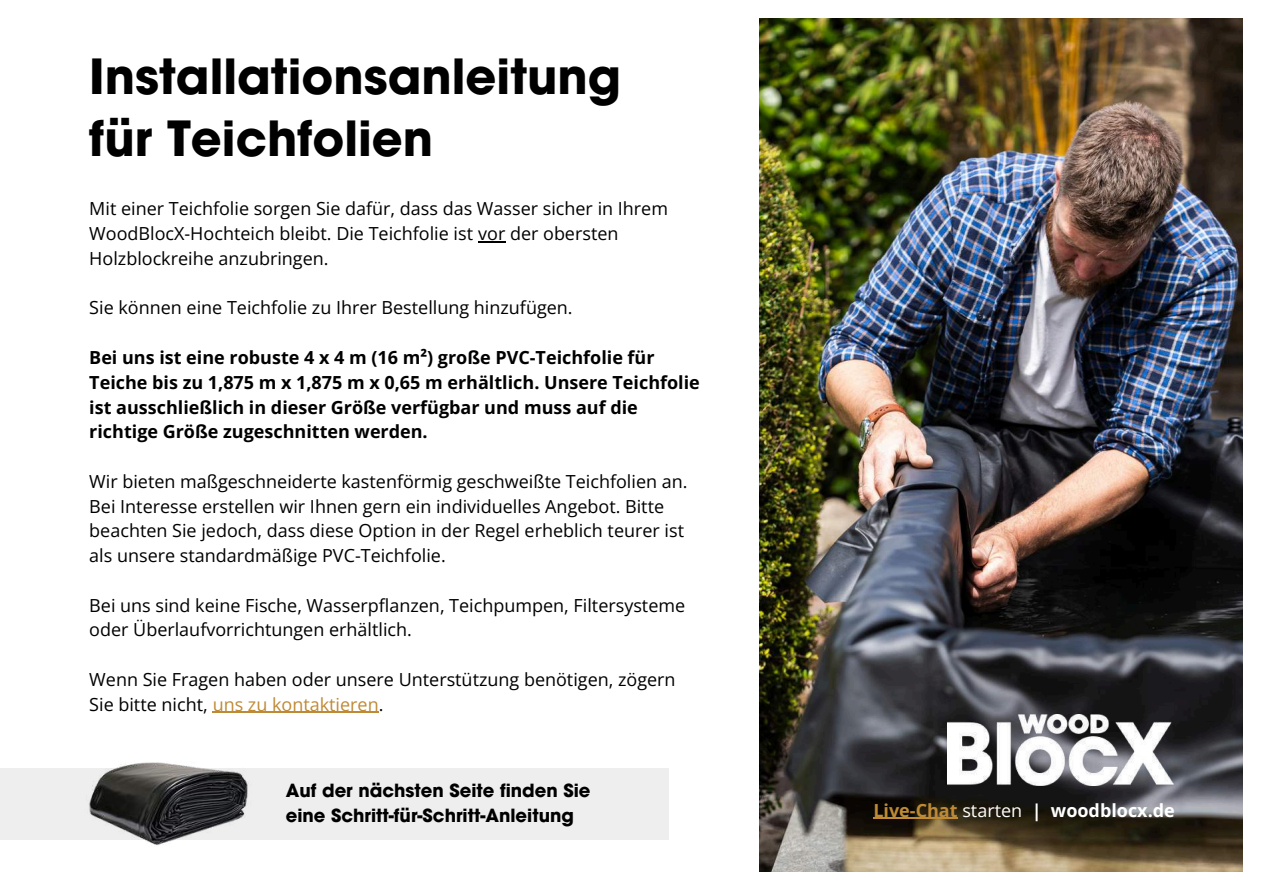
<style>
.page{position:relative;width:1263px;height:894px;background:#fff}
.page>*{position:absolute;margin:0;border:0;box-sizing:border-box;transform-origin:0 0}
.t1{font:700 48px/61.8px "Avant Garde";color:#000}
.t2{font:18px/24.8px "Open Sans";color:#000}
.t3{font:700 18px/24.8px "Open Sans";color:#000}
.t4{font:700 18px/24.8px "Avant Garde";color:#000}
.t5{font:700 18px "Open Sans";color:#fff}
.s1{color:#be8a36}
.s2{font-weight:400}
</style>
<div class="page">
<div style="left:0;top:768px;width:669px;height:71px;background:#eee"></div>
<img style="left:759px;top:18px;width:484px;height:853px">
<img style="left:947px;top:714px;width:226px;height:71px">
<svg style="left:478px;top:241px;width:27px;height:1px"></svg>
<hr style="left:213px;top:711px;width:166px;height:1px;background:#be8a36">
<hr style="left:873px;top:817px;width:85px;height:1px;background:#be8a36">
<img style="left:5px;top:762px;width:327px;height:83px">
<h1 class="t1" style="left:89px;top:45px;width:533px">Installationsanleitung für Teichfolien</h1>
<p class="t2" style="left:89px;top:196px;width:580px">Mit einer Teichfolie sorgen Sie dafür, dass das Wasser sicher in Ihrem<br>WoodBlocX-Hochteich bleibt. Die Teichfolie ist vor der obersten<br>Holzblockreihe anzubringen.</p>
<p class="t2" style="left:89px;top:295px;width:485px">Sie können eine Teichfolie zu Ihrer Bestellung hinzufügen.</p>
<p class="t3" style="left:89px;top:344px;width:612px">Bei uns ist eine robuste 4 x 4 m (16 m²) große PVC-Teichfolie für Teiche bis zu 1,875 m x 1,875 m x 0,65 m erhältlich. Unsere Teichfolie ist ausschließlich in dieser Größe verfügbar und muss auf die richtige Größe zugeschnitten werden.</p>
<p class="t2" style="left:89px;top:468px;width:600px">Wir bieten maßgeschneiderte kastenförmig geschweißte Teichfolien an.<br>Bei Interesse erstellen wir Ihnen gern ein individuelles Angebot. Bitte beachten Sie jedoch, dass diese Option in der Regel erheblich teurer ist als unsere standardmäßige PVC-Teichfolie.</p>
<p class="t2" style="left:89px;top:592px;width:597px">Bei uns sind keine Fische, Wasserpflanzen, Teichpumpen, Filtersysteme oder Überlaufvorrichtungen erhältlich.</p>
<p class="t2" style="left:89px;top:666px;width:588px">Wenn Sie Fragen haben oder unsere Unterstützung benötigen, zögern<br>Sie bitte nicht, <span class="s1">uns zu kontaktieren</span>.</p>
<p class="t4" style="left:286px;top:778px;width:306px">Auf der nächsten Seite finden Sie eine Schritt-für-Schritt-Anleitung</p>
<p class="t5" style="left:873px;top:797px;width:303px"><span class="s1">Live-Chat</span> <span class="s2">starten</span> | woodblocx.de</p>
</div>
